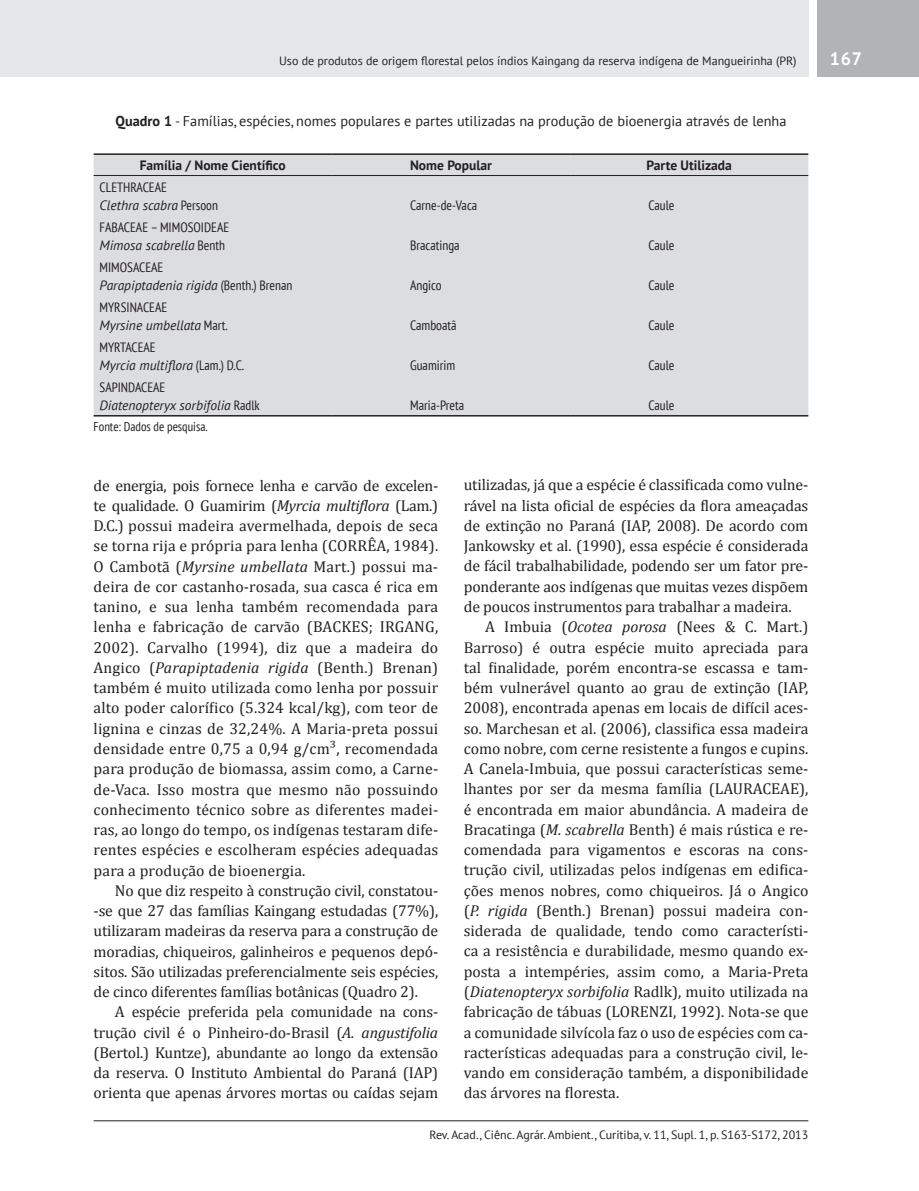
<style>
.page{position:relative;width:919px;height:1191px;background:#fff}
.page>*{position:absolute;margin:0;border:0;box-sizing:border-box;transform-origin:0 0}
.t1{font:700 18px "PT Sans";color:#fff}
.t2{font:15.75px/20.2px "Cambria";letter-spacing:-.01em;color:#231f20;text-align:justify}
.t3{font:14.25px "PT Sans";color:#231f20}
.t4{font:condensed 13.5px/18px "PT Sans";color:#231f20}
.t5{font:700 13.5px "PT Sans";color:#231f20}
.t6{font:italic 13.5px/18px "PT Sans";color:#231f20}
.t7{font:condensed 12.75px "PT Sans";color:#231f20}
.t8{font:12px "PT Sans";color:#231f20}
.s1{font-weight:700}
.s2{font-style:italic;font-stretch:normal}
.s3{font-style:normal;font-stretch:condensed}
.s4{font-style:italic}
</style>
<div class="page">
<div style="left:0;top:0;width:808px;height:77px;background:#e6e7e9"></div>
<div style="left:816px;top:0;width:102px;height:77px;background:#b2b3b7"></div>
<hr style="left:94px;top:1120px;width:714px;height:1px;background:#231f20">
<div style="left:94px;top:155px;width:714px;height:260px;background:#dcdddf"></div>
<hr style="left:94px;top:153px;width:238px;height:2px;background:#231f20">
<hr style="left:332px;top:153px;width:238px;height:2px;background:#231f20">
<hr style="left:570px;top:153px;width:238px;height:2px;background:#231f20">
<hr style="left:94px;top:175px;width:238px;height:1px;background:#231f20">
<hr style="left:332px;top:175px;width:238px;height:1px;background:#231f20">
<hr style="left:570px;top:175px;width:238px;height:1px;background:#231f20">
<hr style="left:94px;top:415px;width:238px;height:1px;background:#231f20">
<hr style="left:332px;top:415px;width:238px;height:1px;background:#231f20">
<hr style="left:570px;top:415px;width:238px;height:1px;background:#231f20">
<p class="t8" style="left:279px;top:53px;width:519px">Uso de produtos de origem florestal pelos índios Kaingang da reserva indígena de Mangueirinha (PR)</p>
<p class="t1" style="left:829px;top:47px;width:34px">167</p>
<p class="t3" style="left:115px;top:112px;width:672px"><span class="s1">Quadro 1</span> - Famílias, espécies, nomes populares e partes utilizadas na produção de bioenergia através de lenha</p>
<p class="t5" style="left:140px;top:156px;width:147px">Família / Nome Científico</p>
<p class="t5" style="left:410px;top:156px;width:83px">Nome Popular</p>
<p class="t5" style="left:646px;top:156px;width:87px">Parte Utilizada</p>
<p class="t4" style="left:99px;top:177px;width:120px">CLETHRACEAE<br><span class="s2">Clethra scabra</span> Persoon</p>
<p class="t4" style="left:410px;top:195px;width:69px">Carne-de-Vaca</p>
<p class="t4" style="left:648px;top:195px;width:27px">Caule</p>
<p class="t4" style="left:99px;top:218px;width:131px">FABACEAE – MIMOSOIDEAE<br><span class="s2">Mimosa scabrella</span> Benth</p>
<p class="t4" style="left:99px;top:258px;width:194px">MIMOSACEAE<br><span class="s2">Parapiptadenia rigida</span> (Benth.) Brenan</p>
<p class="t4" style="left:99px;top:298px;width:130px">MYRSINACEAE<br><span class="s2">Myrsine umbellata</span> Mart.</p>
<p class="t4" style="left:99px;top:338px;width:146px">MYRTACEAE<br><span class="s2">Myrcia multiflora</span> (Lam.) D.C.</p>
<p class="t6" style="left:99px;top:378px;width:162px"><span class="s3">SAPINDACEAE<br></span>Diatenopteryx sorbifolia <span class="s3">Radlk</span></p>
<p class="t7" style="left:94px;top:418px;width:115px">Fonte: Dados de pesquisa.</p>
<p class="t4" style="left:410px;top:236px;width:51px">Bracatinga</p>
<p class="t4" style="left:648px;top:236px;width:27px">Caule</p>
<p class="t4" style="left:410px;top:276px;width:33px">Angico</p>
<p class="t4" style="left:648px;top:276px;width:27px">Caule</p>
<p class="t4" style="left:410px;top:316px;width:48px">Camboatã</p>
<p class="t4" style="left:648px;top:316px;width:27px">Caule</p>
<p class="t4" style="left:410px;top:356px;width:47px">Guamirim</p>
<p class="t4" style="left:648px;top:356px;width:27px">Caule</p>
<p class="t4" style="left:410px;top:396px;width:56px">Maria-Preta</p>
<p class="t4" style="left:648px;top:396px;width:27px">Caule</p>
<p class="t2" style="left:94px;top:475px;width:346px">de energia, pois fornece lenha e carvão de excelen&shy;te qualidade. O Guamirim (<span class="s4">Myrcia multiflora</span> (Lam.)<br>D.C.) possui madeira avermelhada, depois de seca se torna rija e própria para lenha (CORRÊA, 1984).<br>O Cambotã (<span class="s4">Myrsine umbellata</span> Mart.) possui ma&shy;deira de cor castanho-rosada, sua casca é rica em tanino, e sua lenha também recomendada para lenha e fabricação de carvão (BACKES; IRGANG, 2002). Carvalho (1994), diz que a madeira do Angico (<span class="s4">Parapiptadenia rigida</span> (Benth.) Brenan) também é muito utilizada como lenha por possuir alto poder calorífico (5.324 kcal/kg), com teor de lignina e cinzas de 32,24%. A Maria-preta possui densidade entre 0,75 a 0,94 g/cm³, recomendada para produção de biomassa, assim como, a Carne&shy;de-Vaca. Isso mostra que mesmo não possuindo conhecimento técnico sobre as diferentes madei&shy;ras, ao longo do tempo, os indígenas testaram dife&shy;rentes espécies e escolheram espécies adequadas para a produção de bioenergia.</p>
<p class="t2" style="left:94px;top:880px;width:346px;text-indent:21px">No que diz respeito à construção civil, constatou--se que 27 das famílias Kaingang estudadas (77%), utilizaram madeiras da reserva para a construção de moradias, chiqueiros, galinheiros e pequenos depó&shy;sitos. São utilizadas preferencialmente seis espécies, de cinco diferentes famílias botânicas (Quadro 2).</p>
<p class="t2" style="left:94px;top:1001px;width:346px;text-indent:21px">A espécie preferida pela comunidade na cons&shy;trução civil é o Pinheiro-do-Brasil (<span class="s4">A. angustifolia </span>(Bertol.) Kuntze), abundante ao longo da extensão da reserva. O Instituto Ambiental do Paraná (IAP) orienta que apenas árvores mortas ou caídas sejam</p>
<p class="t2" style="left:463px;top:475px;width:346px">utilizadas, já que a espécie é classificada como vulne&shy;rável na lista oficial de espécies da flora ameaçadas de extinção no Paraná (IAP, 2008). De acordo com Jankowsky et al. (1990), essa espécie é considerada de fácil trabalhabilidade, podendo ser um fator pre&shy;ponderante aos indígenas que muitas vezes dispõem de poucos instrumentos para trabalhar a madeira.</p>
<p class="t2" style="left:463px;top:616px;width:346px;text-indent:21px">A Imbuia (<span class="s4">Ocotea porosa</span> (Nees &amp; C. Mart.)<br>Barroso) é outra espécie muito apreciada para tal finalidade, porém encontra-se escassa e tam&shy;bém vulnerável quanto ao grau de extinção (IAP, 2008), encontrada apenas em locais de difícil aces&shy;so. Marchesan et al. (2006), classifica essa madeira como nobre, com cerne resistente a fungos e cupins.<br>A Canela-Imbuia, que possui características seme&shy;lhantes por ser da mesma família (LAURACEAE), é encontrada em maior abundância. A madeira de Bracatinga (<span class="s4">M. scabrella</span> Benth) é mais rústica e re&shy;comendada para vigamentos e escoras na cons&shy;trução civil, utilizadas pelos indígenas em edifica&shy;ções menos nobres, como chiqueiros. Já o Angico (<span class="s4">P. rigida</span> (Benth.) Brenan) possui madeira con&shy;siderada de qualidade, tendo como característi&shy;ca a resistência e durabilidade, mesmo quando ex&shy;posta a intempéries, assim como, a Maria-Preta (<span class="s4">Diatenopteryx sorbifolia</span> Radlk), muito utilizada na fabricação de tábuas (LORENZI, 1992). Nota-se que a comunidade silvícola faz o uso de espécies com ca&shy;racterísticas adequadas para a construção civil, le&shy;vando em consideração também, a disponibilidade das árvores na floresta.</p>
<p class="t8" style="left:429px;top:1126px;width:380px">Rev. Acad., Ciênc. Agrár. Ambient., Curitiba, v. 11, Supl. 1, p. S163-S172, 2013</p>
</div>
